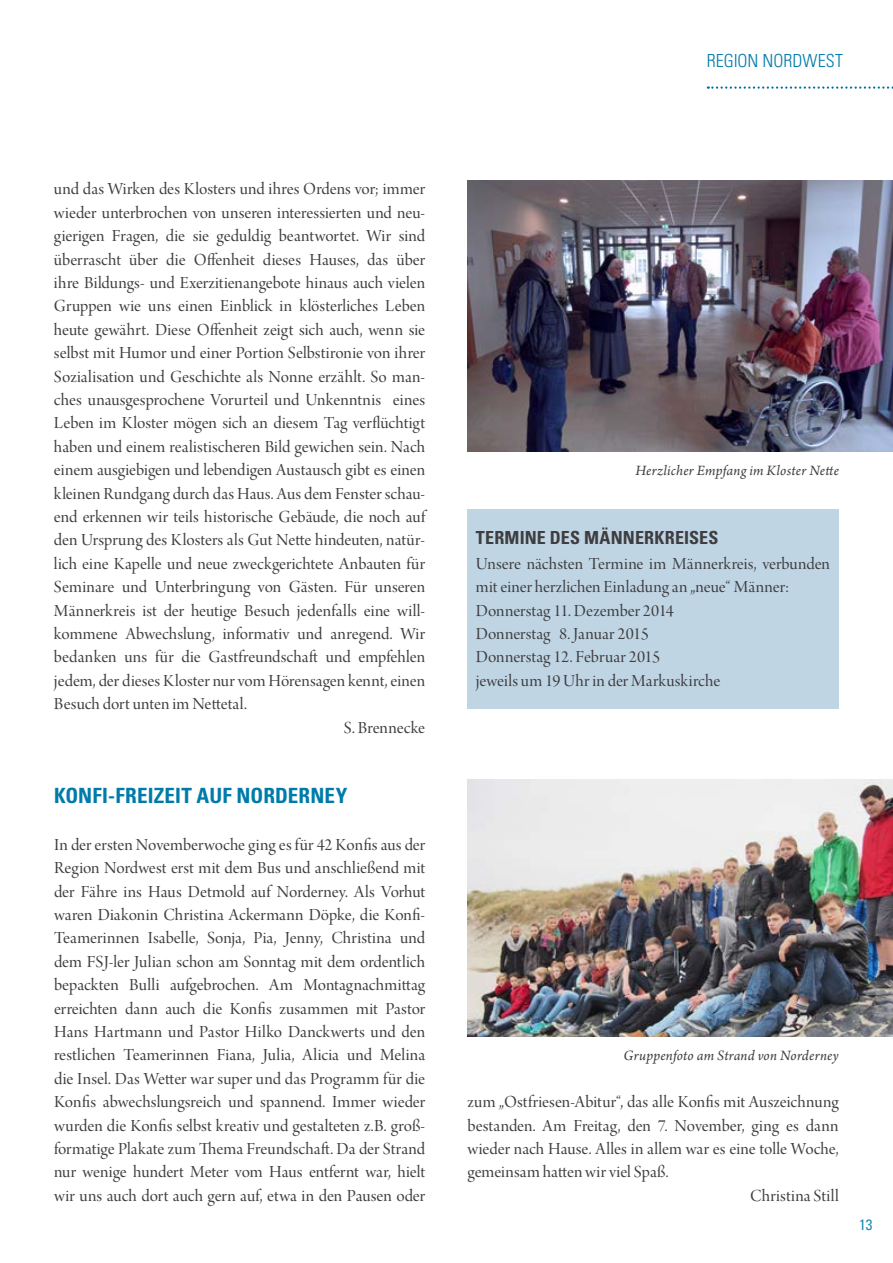
<style>
.page{position:relative;width:893px;height:1263px;background:#fff}
.page>*{position:absolute;margin:0;border:0;box-sizing:border-box;transform-origin:0 0}
.t1{font:700 condensed 21px "Univers LT Std";letter-spacing:.005em;color:#007ba9}
.t2{font:18px/23.4px "Arno Pro Display";color:#3e3d40;text-align:justify}
.t3{font:700 condensed 18px "Univers LT Std";letter-spacing:.01em;color:#3e3d40}
.t4{font:300 condensed 18px "Univers LT Std";color:#007ba9}
.t5{font:18px "Arno Pro Display";letter-spacing:.02em;color:#3e3d40}
.t6{font:italic 15px "Arno Pro";letter-spacing:.015em;color:#3e3d40}
.t7{font:condensed 15px "Univers LT Std";color:#1c8db6}
</style>
<div class="page">
<svg style="left:708px;top:86px;width:185px;height:3px"></svg>
<img style="left:468px;top:180px;width:425px;height:272px">
<img style="left:468px;top:779px;width:425px;height:258px">
<div style="left:467px;top:509px;width:371px;height:200px;background:#c0d5e4"></div>
<p class="t4" style="left:707px;top:50px;width:138px">REGION NORDWEST</p>
<p class="t2" style="left:54px;top:179px;width:373px">und das Wirken des Klosters und ihres Ordens vor; immer</p>
<p class="t2" style="left:54px;top:202px;width:373px">wieder unterbrochen von unseren interessierten und neu-</p>
<p class="t2" style="left:54px;top:225px;width:373px">gierigen Fragen, die sie geduldig beantwortet. Wir sind</p>
<p class="t2" style="left:54px;top:249px;width:373px">überrascht über die Offenheit dieses Hauses, das über</p>
<p class="t2" style="left:54px;top:272px;width:373px">ihre Bildungs- und Exerzitienangebote hinaus auch vielen</p>
<p class="t2" style="left:54px;top:296px;width:373px">Gruppen wie uns einen Einblick in klösterliches Leben</p>
<p class="t2" style="left:54px;top:319px;width:373px">heute gewährt. Diese Offenheit zeigt sich auch, wenn sie</p>
<p class="t2" style="left:54px;top:342px;width:373px">selbst mit Humor und einer Portion Selbstironie von ihrer</p>
<p class="t2" style="left:54px;top:366px;width:373px">Sozialisation und Geschichte als Nonne erzählt. So man-</p>
<p class="t2" style="left:54px;top:389px;width:373px">ches unausgesprochene Vorurteil und Unkenntnis eines</p>
<p class="t2" style="left:54px;top:413px;width:373px">Leben im Kloster mögen sich an diesem Tag verflüchtigt</p>
<p class="t2" style="left:54px;top:436px;width:373px">haben und einem realistischeren Bild gewichen sein. Nach</p>
<p class="t2" style="left:54px;top:459px;width:373px">einem ausgiebigen und lebendigen Austausch gibt es einen</p>
<p class="t2" style="left:54px;top:483px;width:373px">kleinen Rundgang durch das Haus. Aus dem Fenster schau-</p>
<p class="t2" style="left:54px;top:506px;width:373px">end erkennen wir teils historische Gebäude, die noch auf</p>
<p class="t2" style="left:54px;top:530px;width:373px">den Ursprung des Klosters als Gut Nette hindeuten, natür-</p>
<p class="t2" style="left:54px;top:553px;width:373px">lich eine Kapelle und neue zweckgerichtete Anbauten für</p>
<p class="t2" style="left:54px;top:576px;width:373px">Seminare und Unterbringung von Gästen. Für unseren</p>
<p class="t2" style="left:54px;top:600px;width:373px">Männerkreis ist der heutige Besuch jedenfalls eine will-</p>
<p class="t2" style="left:54px;top:623px;width:373px">kommene Abwechslung, informativ und anregend. Wir</p>
<p class="t2" style="left:54px;top:647px;width:373px">bedanken uns für die Gastfreundschaft und empfehlen</p>
<p class="t2" style="left:54px;top:670px;width:373px">jedem, der dieses Kloster nur vom Hörensagen kennt, einen</p>
<p class="t2" style="left:54px;top:693px;width:194px">Besuch dort unten im Nettetal.</p>
<p class="t2" style="left:344px;top:717px;width:83px">S. Brennecke</p>
<p class="t1" style="left:54px;top:782px;width:295px">KONFI-FREIZEIT AUF NORDERNEY</p>
<p class="t2" style="left:54px;top:834px;width:373px">In der ersten Novemberwoche ging es für 42 Konfis aus der Region Nordwest erst mit dem Bus und anschließend mit der Fähre ins Haus Detmold auf Norderney. Als Vorhut waren Diakonin Christina Ackermann Döpke, die Konfi-Teamerinnen Isabelle, Sonja, Pia, Jenny, Christina und dem FSJ-ler Julian schon am Sonntag mit dem ordentlich bepackten Bulli aufgebrochen. Am Montagnachmittag erreichten dann auch die Konfis zusammen mit Pastor Hans Hartmann und Pastor Hilko Danckwerts und den restlichen Teamerinnen Fiana, Julia, Alicia und Melina die Insel. Das Wetter war super und das Programm für die Konfis abwechslungsreich und spannend. Immer wieder wurden die Konfis selbst kreativ und gestalteten z.B. groß&shy;formatige Plakate zum Thema Freundschaft. Da der Strand nur wenige hundert Meter vom Haus entfernt war, hielt wir uns auch dort auch gern auf, etwa in den Pausen oder</p>
<p class="t6" style="left:635px;top:462px;width:205px">Herzlicher Empfang im Kloster Nette</p>
<p class="t3" style="left:476px;top:526px;width:244px">TERMINE DES MÄNNERKREISES</p>
<p class="t2" style="left:476px;top:553px;width:356px;text-align:left">Unsere nächsten Termine im Männerkreis, verbunden mit einer herzlichen Einladung an „neue“ Männer:<br>Donnerstag 11. Dezember 2014<br>Donnerstag 8. Januar 2015<br>Donnerstag 12. Februar 2015<br>jeweils um 19 Uhr in der Markuskirche</p>
<p class="t6" style="left:623px;top:1047px;width:217px">Gruppenfoto am Strand von Norderney</p>
<p class="t2" style="left:468px;top:1091px;width:373px">zum „Ostfriesen-Abitur“, das alle Konfis mit Auszeichnung</p>
<p class="t2" style="left:468px;top:1115px;width:373px">bestanden. Am Freitag, den 7. November, ging es dann</p>
<p class="t2" style="left:468px;top:1138px;width:373px">wieder nach Hause. Alles in allem war es eine tolle Woche,</p>
<p class="t2" style="left:468px;top:1161px;width:203px">gemeinsam hatten wir viel Spaß.</p>
<p class="t5" style="left:750px;top:1185px;width:90px">Christina Still</p>
<p class="t7" style="left:859px;top:1215px;width:15px">13</p>
</div>
